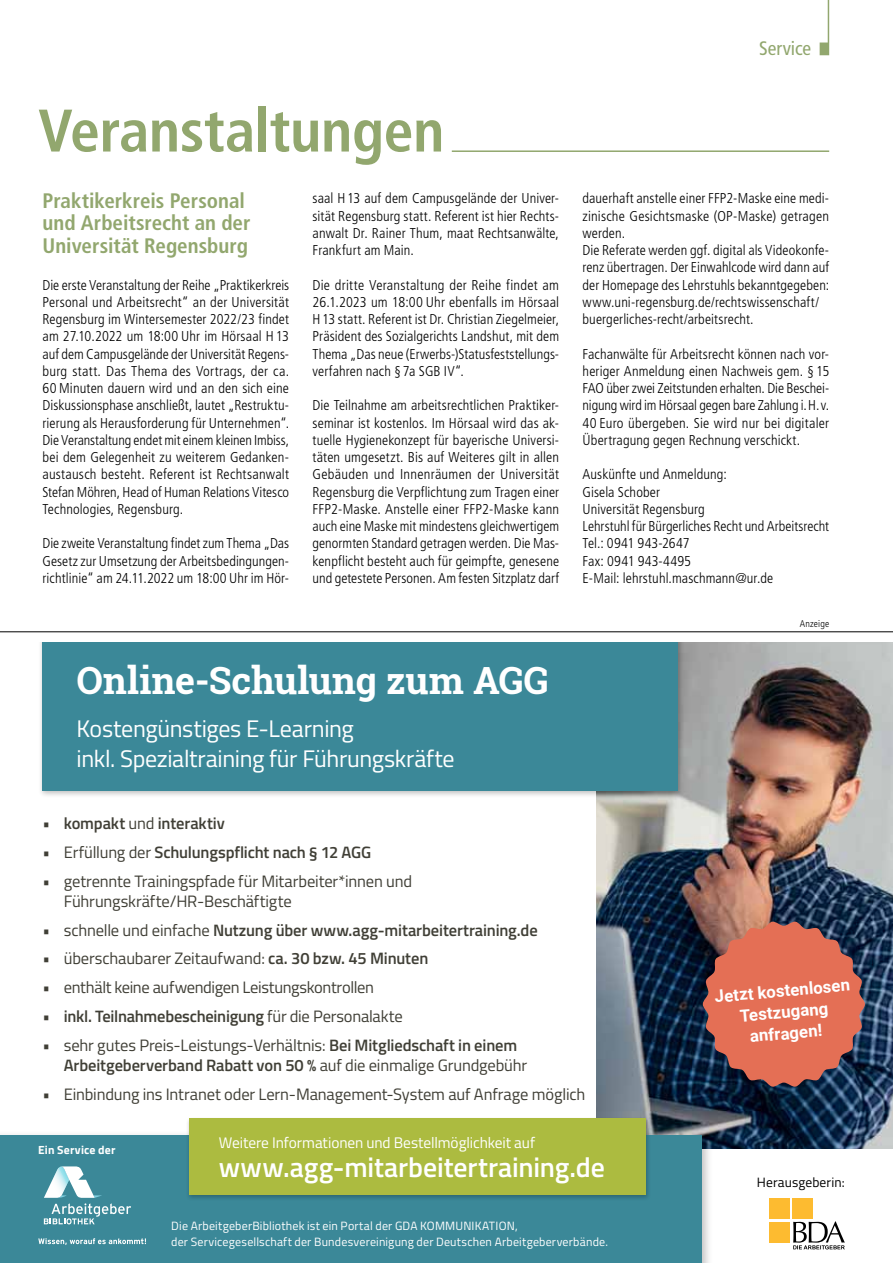
<style>
.page{position:relative;width:893px;height:1263px;background:#fff}
.page>*{position:absolute;margin:0;border:0;box-sizing:border-box;transform-origin:0 0}
.t1{font:700 condensed 60px "Frutiger LT Std";letter-spacing:-.005em;color:#92a76e}
.t2{font:700 37.5px "Roboto Slab";color:#fff}
.t3{font:600 27.9px "Titillium";letter-spacing:-.005em;color:#fff}
.t4{font:24px/30px "Titillium";letter-spacing:-.015em;color:#fff}
.t5{font:700 condensed 21px/22.5px "Frutiger LT Std";color:#92a76e}
.t6{font:condensed 19.5px "Frutiger LT Std";letter-spacing:-.005em;color:#92a76e}
.t7{font:700 16.8px/21.3px "Roboto";color:#fff;text-align:center}
.t8{font:16.5px/20.2px "Titillium";letter-spacing:-.01em;color:#403f36}
.t9{font:600 16.5px "Titillium";letter-spacing:-.01em;color:#403f36}
.t10{font:15.3px "Titillium";letter-spacing:-.005em;color:#fff}
.t11{font:300 condensed 14.25px/17.2px "Frutiger LT Std";letter-spacing:.005em;color:#000;text-align:justify}
.t12{font:13.5px "Titillium";letter-spacing:.01em;color:#000}
.t13{font:12px/16.5px "Titillium";letter-spacing:.015em;color:#fff}
.t14{font:700 11.85px "Titillium";letter-spacing:.015em;color:#fff}
.t15{font:300 condensed 9.75px "Frutiger LT Std";letter-spacing:.015em;color:#000}
.s1{font-weight:400}
.s2{font-weight:600}
</style>
<div class="page">
<svg style="left:820px;top:0;width:9px;height:55px"></svg>
<hr style="left:452px;top:150px;width:377px;height:2px;background:#92a76e">
<img style="left:597px;top:642px;width:296px;height:506px">
<div style="left:0;top:1130px;width:713px;height:133px;background:#000;opacity:.25"></div>
<div style="left:0;top:1135px;width:702px;height:128px;background:#3b8898"></div>
<div style="left:186px;top:1116px;width:464px;height:85px;background:#000;opacity:.25"></div>
<div style="left:189px;top:1119px;width:456px;height:76px;background:#acbb40"></div>
<svg style="left:703px;top:921px;width:162px;height:166px;background:#b46052"></svg>
<div style="left:38px;top:642px;width:647px;height:157px;background:#000;opacity:.25"></div>
<div style="left:43px;top:642px;width:635px;height:149px;background:#3b8898"></div>
<svg style="left:44px;top:1166px;width:87px;height:58px"></svg>
<svg style="left:38px;top:1238px;width:108px;height:7px"></svg>
<div style="left:769px;top:1198px;width:21px;height:21px;background:#fdbb30"></div>
<div style="left:769px;top:1222px;width:21px;height:20px;background:#fdbb30"></div>
<div style="left:793px;top:1198px;width:20px;height:21px;background:#fdbb30"></div>
<svg style="left:793px;top:1221px;width:52px;height:28px"></svg>
<hr style="left:0;top:631px;width:893px;height:1px;background:#000">
<h1 class="t1" style="left:38px;top:95px;width:408px">Veranstaltungen</h1>
<h3 class="t5" style="left:43px;top:189px;width:209px">Praktikerkreis Personal und Arbeitsrecht an der<br>Universität Regensburg</h3>
<p class="t11" style="left:43px;top:276px;width:248px">Die erste Veranstaltung der Reihe „Praktikerkreis Personal und Arbeitsrecht“ an der Universität Regensburg im Wintersemester 2022/23 findet am 27.10.2022 um 18:00 Uhr im Hörsaal H 13 auf dem Campusgelände der Universität Regens&shy;burg statt. Das Thema des Vortrags, der ca.<br>60 Minuten dauern wird und an den sich eine Diskussionsphase anschließt, lautet „Restruktu&shy;rierung als Herausforderung für Unternehmen“.<br>Die Veranstaltung endet mit einem kleinen Imbiss, bei dem Gelegenheit zu weiterem Gedanken&shy;austausch besteht. Referent ist Rechtsanwalt Stefan Möhren, Head of Human Relations Vitesco Technologies, Regensburg.</p>
<p class="t11" style="left:43px;top:535px;width:248px">Die zweite Veranstaltung findet zum Thema „Das Gesetz zur Umsetzung der Arbeitsbedingungen&shy;richtlinie“ am 24.11.2022 um 18:00 Uhr im Hör-</p>
<p class="t11" style="left:313px;top:190px;width:248px">saal H13 auf dem Campusgelände der Univer&shy;sität Regensburg statt. Referent ist hier Rechts&shy;anwalt Dr. Rainer Thum, maat Rechtsanwälte, Frankfurt am Main.</p>
<p class="t11" style="left:313px;top:276px;width:248px">Die dritte Veranstaltung der Reihe findet am 26.1.2023 um 18:00 Uhr ebenfalls im Hörsaal H13 statt. Referent ist Dr. Christian Ziegelmeier, Präsident des Sozialgerichts Landshut, mit dem Thema „Das neue (Erwerbs-)Statusfeststellungs&shy;verfahren nach § 7a SGB IV“.</p>
<p class="t11" style="left:313px;top:397px;width:248px">Die Teilnahme am arbeitsrechtlichen Praktiker&shy;seminar ist kostenlos. Im Hörsaal wird das ak&shy;tuelle Hygienekonzept für bayerische Universi&shy;täten umgesetzt. Bis auf Weiteres gilt in allen Gebäuden und Innenräumen der Universität Regensburg die Verpflichtung zum Tragen einer FFP2-Maske. Anstelle einer FFP2-Maske kann auch eine Maske mit mindestens gleichwertigem genormten Standard getragen werden. Die Mas&shy;kenpflicht besteht auch für geimpfte, genesene und getestete Personen. Am festen Sitzplatz darf</p>
<h2 class="t2" style="left:77px;top:655px;width:473px">Online-Schulung zum AGG</h2>
<h3 class="t4" style="left:77px;top:712px;width:380px">Kostengünstiges E-Learning<br>inkl. Spezialtraining für Führungskräfte</h3>
<h3 class="t6" style="left:759px;top:37px;width:54px">Service</h3>
<p class="t11" style="left:583px;top:190px;width:248px;text-align:left">dauerhaft anstelle einer FFP2-Maske eine medi&shy;zinische Gesichtsmaske (OP-Maske) getragen werden.<br>Die Referate werden ggf. digital als Videokonfe&shy;renz übertragen. Der Einwahlcode wird dann auf der Homepage des Lehrstuhls bekanntgegeben: www.uni-regensburg.de/rechtswissenschaft/ buergerliches-recht/arbeitsrecht.</p>
<p class="t11" style="left:583px;top:345px;width:248px">Fachanwälte für Arbeitsrecht können nach vor&shy;heriger Anmeldung einen Nachweis gem. § 15<br>FAO über zwei Zeitstunden erhalten. Die Beschei&shy;nigung wird im Hörsaal gegen bare Zahlung i.H.v.<br>40 Euro übergeben. Sie wird nur bei digitaler Übertragung gegen Rechnung verschickt.</p>
<p class="t11" style="left:583px;top:466px;width:248px;text-align:left">Auskünfte und Anmeldung:<br>Gisela Schober<br>Universität Regensburg<br>Lehrstuhl für Bürgerliches Recht und Arbeitsrecht<br>Tel.: 0941 943-2647<br>Fax: 0941 943-4495<br>E-Mail: lehrstuhl.maschmann@ur.de</p>
<p class="t15" style="left:800px;top:618px;width:31px">Anzeige</p>
<p class="t9" style="left:43px;top:811px;width:184px"><span class="s1">•</span> kompakt <span class="s1">und</span> interaktiv</p>
<p class="t9" style="left:43px;top:839px;width:330px"><span class="s1">• Erfüllung der</span> Schulungspflicht nach § 12 AGG</p>
<p class="t8" style="left:64px;top:870px;width:350px;text-indent:-21px">• getrennte Trainingspfade für Mitarbeiter*innen und<br>Führungskräfte/HR-Beschäftigte</p>
<p class="t9" style="left:43px;top:917px;width:497px"><span class="s1">• schnelle und einfache</span> Nutzung über www.agg-mitarbeitertraining.de</p>
<p class="t8" style="left:43px;top:947px;width:387px">• überschaubarer Zeitaufwand: <span class="s2">ca. 30 bzw. 45 Minuten</span></p>
<p class="t8" style="left:43px;top:976px;width:333px">• enthält keine aufwendigen Leistungskontrollen</p>
<p class="t9" style="left:43px;top:1004px;width:362px"><span class="s1">•</span> inkl. Teilnahmebescheinigung <span class="s1">für die Personalakte</span></p>
<p class="t8" style="left:64px;top:1034px;width:465px;text-indent:-21px">• sehr gutes Preis-Leistungs-Verhältnis: <span class="s2">Bei Mitgliedschaft in einem<br>Arbeitgeberverband Rabatt von 50 %</span> auf die einmalige Grundgebühr</p>
<p class="t8" style="left:43px;top:1083px;width:544px">• Einbindung ins Intranet oder Lern-Management-System auf Anfrage möglich</p>
<p class="t14" style="left:38px;top:1140px;width:79px">Ein Service der</p>
<p class="t10" style="left:219px;top:1132px;width:318px">Weitere Informationen und Bestellmöglichkeit auf</p>
<h3 class="t3" style="left:219px;top:1146px;width:388px">www.agg-mitarbeitertraining.de</h3>
<p class="t13" style="left:171px;top:1216px;width:438px">Die ArbeitgeberBibliothek ist ein Portal der GDA KOMMUNIKATION,<br>der Servicegesellschaft der Bundesvereinigung der Deutschen Arbeitgeberverbände.</p>
<p class="t7" style="left:714px;top:985px;width:137px;rotate:-5deg">Jetzt kostenlosen<br>Testzugang anfragen!</p>
<p class="t12" style="left:757px;top:1172px;width:89px">Herausgeberin:</p>
</div>
